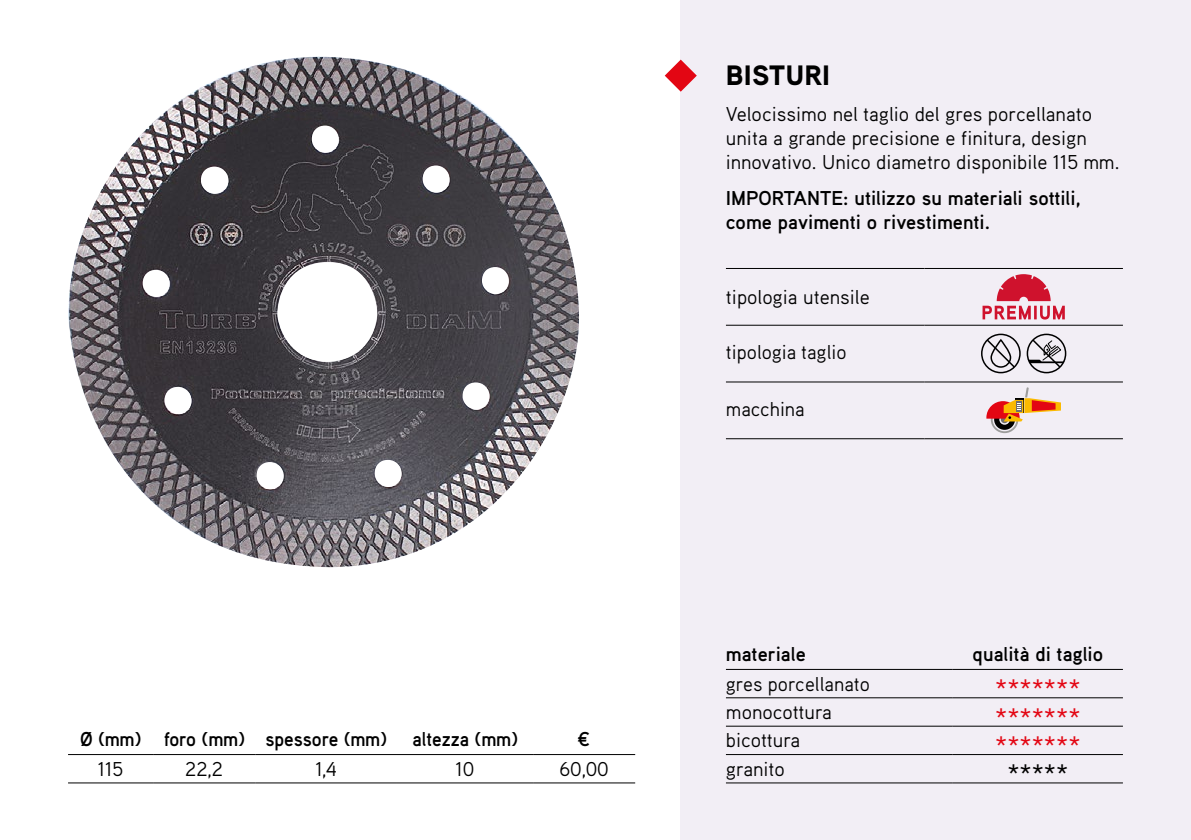
<style>
.page{position:relative;width:1191px;height:840px;background:#fff}
.page>*{position:absolute;margin:0;border:0;box-sizing:border-box;transform-origin:0 0}
.t1{font:28px "Aaux Pro";color:#e30613}
.t2{font:900 28px "Aaux Pro";letter-spacing:.01em;color:#000}
.t3{font:28px "Aaux Pro";color:#000}
.t4{font:20px/24px "Aaux Pro";color:#000}
.t5{font:700 20px/24px "Aaux Pro";color:#000}
.t6{font:700 20px "Aaux Pro";color:#000;scale:.95 1}
</style>
<div class="page">
<div style="left:680px;top:0;width:511px;height:839px;background:#f2eef5"></div>
<svg style="left:664px;top:60px;width:33px;height:32px"></svg>
<img style="left:68px;top:57px;width:511px;height:510px">
<hr style="left:68px;top:753px;width:85px;height:1px;background:#000">
<hr style="left:153px;top:753px;width:102px;height:1px;background:#000">
<hr style="left:255px;top:753px;width:142px;height:1px;background:#000">
<hr style="left:397px;top:753px;width:136px;height:1px;background:#000">
<hr style="left:533px;top:753px;width:102px;height:1px;background:#000">
<hr style="left:68px;top:782px;width:85px;height:1px;background:#000">
<hr style="left:153px;top:782px;width:102px;height:1px;background:#000">
<hr style="left:255px;top:782px;width:142px;height:1px;background:#000">
<hr style="left:397px;top:782px;width:136px;height:1px;background:#000">
<hr style="left:533px;top:782px;width:102px;height:1px;background:#000">
<hr style="left:726px;top:668px;width:226px;height:1px;background:#000">
<hr style="left:952px;top:668px;width:171px;height:1px;background:#000">
<hr style="left:726px;top:697px;width:226px;height:1px;background:#000">
<hr style="left:952px;top:697px;width:171px;height:1px;background:#000">
<hr style="left:726px;top:725px;width:226px;height:1px;background:#000">
<hr style="left:952px;top:725px;width:171px;height:1px;background:#000">
<hr style="left:726px;top:753px;width:226px;height:1px;background:#000">
<hr style="left:952px;top:753px;width:171px;height:1px;background:#000">
<hr style="left:726px;top:782px;width:226px;height:1px;background:#000">
<hr style="left:952px;top:782px;width:171px;height:1px;background:#000">
<hr style="left:726px;top:381px;width:198px;height:1px;background:#000">
<hr style="left:924px;top:381px;width:199px;height:1px;background:#000">
<hr style="left:726px;top:438px;width:198px;height:1px;background:#000">
<hr style="left:924px;top:438px;width:199px;height:1px;background:#000">
<hr style="left:726px;top:268px;width:198px;height:1px;background:#000">
<hr style="left:924px;top:268px;width:199px;height:1px;background:#000">
<hr style="left:726px;top:325px;width:198px;height:1px;background:#000">
<hr style="left:924px;top:325px;width:199px;height:1px;background:#000">
<svg style="left:982px;top:274px;width:82px;height:45px"></svg>
<div style="left:981px;top:333px;width:39px;height:40px;border:2px solid #000;border-radius:50%"></div>
<svg style="left:985px;top:337px;width:31px;height:32px"></svg>
<div style="left:1026px;top:333px;width:40px;height:40px;border:2px solid #000;border-radius:50%"></div>
<svg style="left:1027px;top:337px;width:37px;height:32px"></svg>
<svg style="left:986px;top:387px;width:75px;height:46px"></svg>
<p class="t6" style="left:80px;top:725px;width:324px">Ø (mm) foro (mm) spessore (mm)</p>
<p class="t6" style="left:412px;top:725px;width:112px">altezza (mm)</p>
<p class="t6" style="left:577px;top:725px;width:16px">¤</p>
<p class="t4" style="left:98px;top:756px;width:27px">115</p>
<p class="t4" style="left:185px;top:756px;width:39px">22,2</p>
<p class="t4" style="left:315px;top:756px;width:23px">1,4</p>
<p class="t4" style="left:455px;top:756px;width:20px">10</p>
<p class="t4" style="left:559px;top:756px;width:51px">60,00</p>
<h1 class="t2" style="left:726px;top:57px;width:106px">BISTURI</h1>
<p class="t4" style="left:726px;top:101px;width:395px">Velocissimo nel taglio del gres porcellanato unita a grande precisione e finitura, design innovativo. Unico diametro disponibile 115 mm.</p>
<p class="t5" style="left:726px;top:185px;width:356px">IMPORTANTE: utilizzo su materiali sottili, come pavimenti o rivestimenti.</p>
<p class="t4" style="left:726px;top:284px;width:145px">tipologia utensile</p>
<p class="t4" style="left:726px;top:339px;width:122px">tipologia taglio</p>
<p class="t4" style="left:726px;top:396px;width:80px">macchina</p>
<p class="t5" style="left:726px;top:641px;width:81px">materiale</p>
<p class="t5" style="left:972px;top:641px;width:132px">qualità di taglio</p>
<p class="t4" style="left:726px;top:670px;width:146px">gres porcellanato</p>
<h1 class="t1" style="left:995px;top:671px;width:87px">*******</h1>
<p class="t4" style="left:726px;top:699px;width:107px">monocottura</p>
<h1 class="t1" style="left:995px;top:700px;width:87px">*******</h1>
<p class="t4" style="left:726px;top:727px;width:76px">bicottura</p>
<h1 class="t1" style="left:995px;top:728px;width:87px">*******</h1>
<p class="t4" style="left:726px;top:755px;width:61px">granito</p>
<h1 class="t3" style="left:1007px;top:756px;width:63px">*****</h1>
</div>
